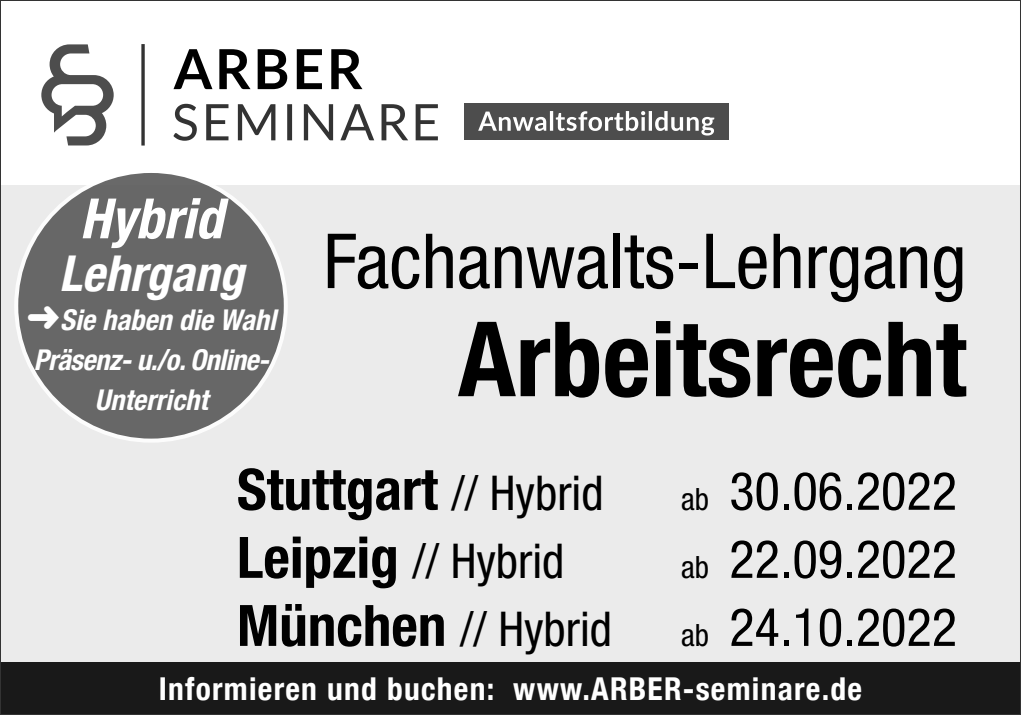
<style>
.page{position:relative;width:1021px;height:715px;background:#fff}
.page>*{position:absolute;margin:0;border:0;box-sizing:border-box;transform-origin:0 0}
.t1{font:700 condensed 104px "Helvetica Neue LT Pro";color:#000}
.t2{font:condensed 76px "Helvetica Neue LT Pro";color:#000}
.t3{font:700 condensed 57.2px "Helvetica Neue LT Pro";color:#000}
.t4{font:italic 700 condensed 55.6px "Helvetica Neue LT";color:#fff}
.t5{font:condensed 52.8px "Helvetica Neue LT Pro";color:#000}
.t6{font:italic 700 condensed 49.2px "Helvetica Neue LT";color:#fff}
.t7{font:condensed 48px "Helvetica Neue LT Pro";color:#000}
.t8{font:700 condensed 31.6px "Helvetica Neue LT";letter-spacing:.04em;color:#fff}
.t9{font:italic 700 condensed 28.4px/39.6px "Helvetica Neue LT";color:#fff;text-align:center}
.s1{font-weight:400;font-size:48px}
.s2{font-size:30.8px}
.s3{font-weight:700;font-size:57.2px}
</style>
<div class="page">
<div style="left:0;top:661px;width:1020px;height:53px;background:#191919"></div>
<div style="left:1px;top:185px;width:1019px;height:476px;background:#ebebeb"></div>
<svg style="left:173px;top:104px;width:265px;height:37px"></svg>
<svg style="left:173px;top:49px;width:189px;height:40px"></svg>
<svg style="left:141px;top:44px;width:4px;height:101px"></svg>
<div style="left:464px;top:103px;width:264px;height:37px;background:#4d4d4d"></div>
<svg style="left:478px;top:111px;width:236px;height:24px"></svg>
<svg style="left:41px;top:44px;width:73px;height:101px"></svg>
<div style="left:16px;top:171px;width:270px;height:269px;background:#676767;border-radius:50%"></div>
<h3 class="t4" style="left:80px;top:185px;width:144px">Hybrid</h3>
<h3 class="t6" style="left:59px;top:243px;width:186px">Lehrgang</h3>
<p class="t9" style="left:27px;top:300px;width:251px">➜Sie haben die Wahl<br>Präsenz- u./o. Online-<br>Unterricht</p>
<h2 class="t2" style="left:323px;top:217px;width:644px">Fachanwalts-Lehrgang</h2>
<h1 class="t1" style="left:458px;top:296px;width:510px">Arbeitsrecht</h1>
<h3 class="t3" style="left:237px;top:454px;width:368px">Stuttgart <span class="s1">// Hybrid</span></h3>
<h3 class="t5" style="left:681px;top:460px;width:277px"><span class="s2">ab</span> 30.06.2022</h3>
<h3 class="t7" style="left:237px;top:533px;width:329px"><span class="s3">Leipzig</span> // Hybrid</h3>
<h3 class="t5" style="left:681px;top:528px;width:277px"><span class="s2">ab</span> 22.09.2022</h3>
<h3 class="t7" style="left:237px;top:601px;width:376px"><span class="s3">München</span> // Hybrid</h3>
<h3 class="t5" style="left:681px;top:596px;width:277px"><span class="s2">ab</span> 24.10.2022</h3>
<p class="t8" style="left:159px;top:669px;width:705px">Informieren und buchen: www.ARBER-seminare.de</p>
</div>
